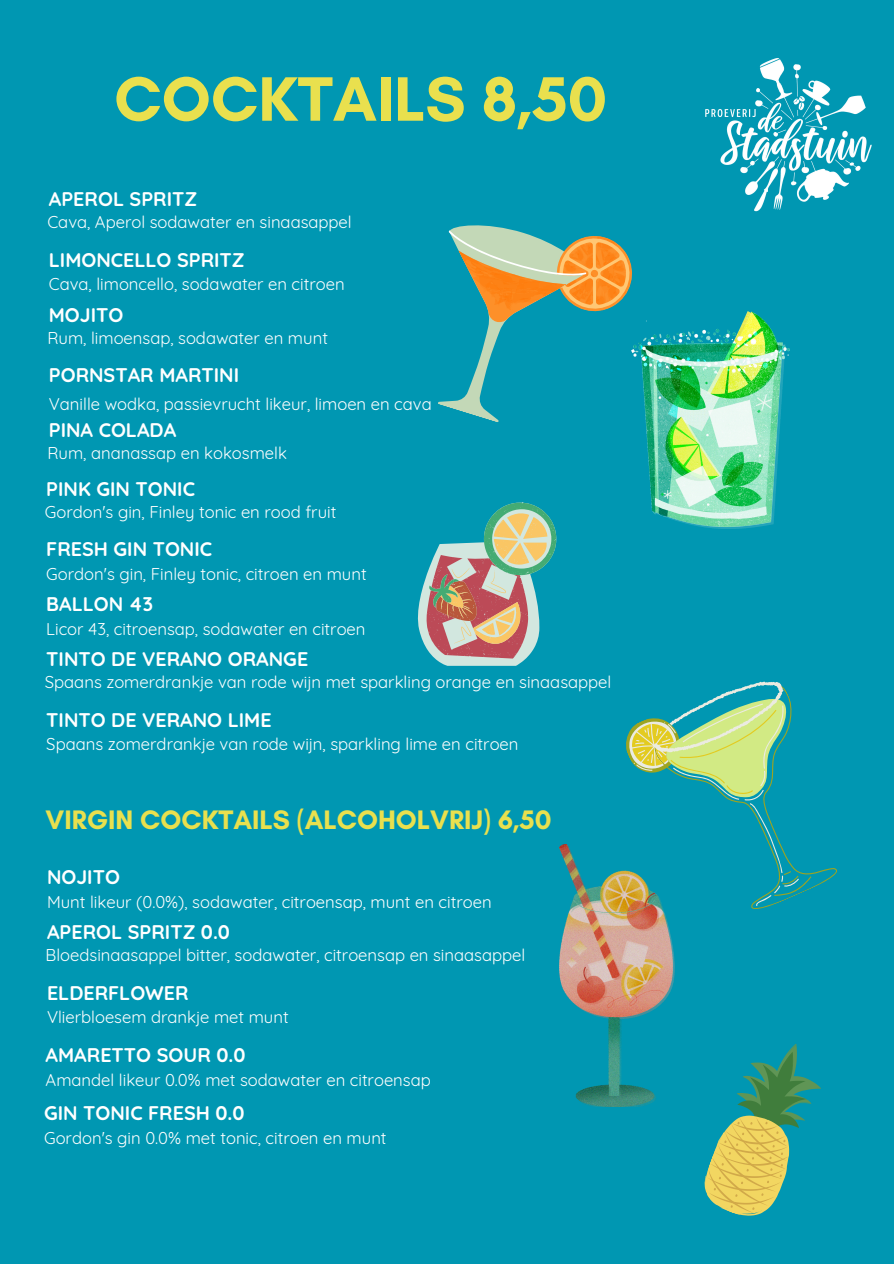
<style>
.page{position:relative;width:894px;height:1264px;background:#fff}
.page>*{position:absolute;margin:0;border:0;box-sizing:border-box;transform-origin:0 0}
.t1{font:700 63.9px "Glacial Indifference";color:#e9e04e}
.t2{font:700 27.3px "Glacial Indifference";color:#e9e04e}
.t3{font:700 19.65px "Quicksand";color:#fff}
.t4{font:16.65px "Quicksand";color:#fff}
</style>
<div class="page">
<div style="left:0;top:0;width:893px;height:1263px;background:#0097b2"></div>
<img style="left:705px;top:58px;width:167px;height:154px">
<svg style="left:438px;top:357px;width:61px;height:65px"></svg>
<svg style="left:448px;top:225px;width:184px;height:132px"></svg>
<img style="left:631px;top:311px;width:158px;height:217px">
<svg style="left:626px;top:681px;width:187px;height:225px"></svg>
<img style="left:560px;top:844px;width:114px;height:262px">
<svg style="left:704px;top:1044px;width:117px;height:172px"></svg>
<svg style="left:418px;top:502px;width:138px;height:164px"></svg>
<p class="t1" style="left:114px;top:60px;width:494px">COCKTAILS 8,50</p>
<p class="t3" style="left:49px;top:186px;width:150px">APEROL SPRITZ</p>
<h1 class="t4" style="left:47px;top:211px;width:306px">Cava, Aperol sodawater en sinaasappel</h1>
<h3 class="t3" style="left:49px;top:247px;width:197px">LIMONCELLO SPRITZ</h3>
<p class="t4" style="left:49px;top:274px;width:297px">Cava, limoncello, sodawater en citroen</p>
<p class="t3" style="left:49px;top:302px;width:76px">MOJITO</p>
<h3 class="t4" style="left:47px;top:327px;width:282px">Rum, limoensap, sodawater en munt</h3>
<p class="t3" style="left:49px;top:363px;width:192px">PORNSTAR MARTINI</p>
<h3 class="t4" style="left:49px;top:393px;width:384px">Vanille wodka, passievrucht likeur, limoen en cava</h3>
<h3 class="t3" style="left:49px;top:417px;width:129px">PINA COLADA</h3>
<p class="t4" style="left:47px;top:442px;width:241px">Rum, ananassap en kokosmelk</p>
<p class="t3" style="left:46px;top:476px;width:150px">PINK GIN TONIC</p>
<h3 class="t4" style="left:45px;top:501px;width:293px">Gordon's gin, Finley tonic en rood fruit</h3>
<p class="t3" style="left:46px;top:536px;width:167px">FRESH GIN TONIC</p>
<h3 class="t4" style="left:46px;top:563px;width:322px">Gordon's gin, Finley tonic, citroen en munt</h3>
<p class="t3" style="left:46px;top:591px;width:108px">BALLON 43</p>
<h3 class="t4" style="left:46px;top:618px;width:320px">Licor 43, citroensap, sodawater en citroen</h3>
<p class="t3" style="left:46px;top:646px;width:263px">TINTO DE VERANO ORANGE</p>
<h3 class="t4" style="left:45px;top:671px;width:568px">Spaans zomerdrankje van rode wijn met sparkling orange en sinaasappel</h3>
<p class="t3" style="left:46px;top:707px;width:227px">TINTO DE VERANO LIME</p>
<h3 class="t4" style="left:46px;top:733px;width:473px">Spaans zomerdrankje van rode wijn, sparkling lime en citroen</h3>
<p class="t2" style="left:46px;top:803px;width:507px">VIRGIN COCKTAILS (ALCOHOLVRIJ) 6,50</p>
<h3 class="t3" style="left:47px;top:864px;width:74px">NOJITO</h3>
<p class="t4" style="left:47px;top:891px;width:446px">Munt likeur (0.0%), sodawater, citroensap, munt en citroen</p>
<h3 class="t3" style="left:47px;top:919px;width:184px">APEROL SPRITZ 0.0</h3>
<p class="t4" style="left:46px;top:944px;width:481px">Bloedsinaasappel bitter, sodawater, citroensap en sinaasappel</p>
<p class="t3" style="left:47px;top:980px;width:143px">ELDERFLOWER</p>
<p class="t4" style="left:47px;top:1006px;width:243px">Vlierbloesem drankje met munt</p>
<h2 class="t3" style="left:46px;top:1042px;width:201px">AMARETTO SOUR 0.0</h2>
<p class="t4" style="left:46px;top:1069px;width:386px">Amandel likeur 0.0% met sodawater en citroensap</p>
<h3 class="t3" style="left:44px;top:1100px;width:202px">GIN TONIC FRESH 0.0</h3>
<p class="t4" style="left:44px;top:1127px;width:344px">Gordon's gin 0.0% met tonic, citroen en munt</p>
</div>
